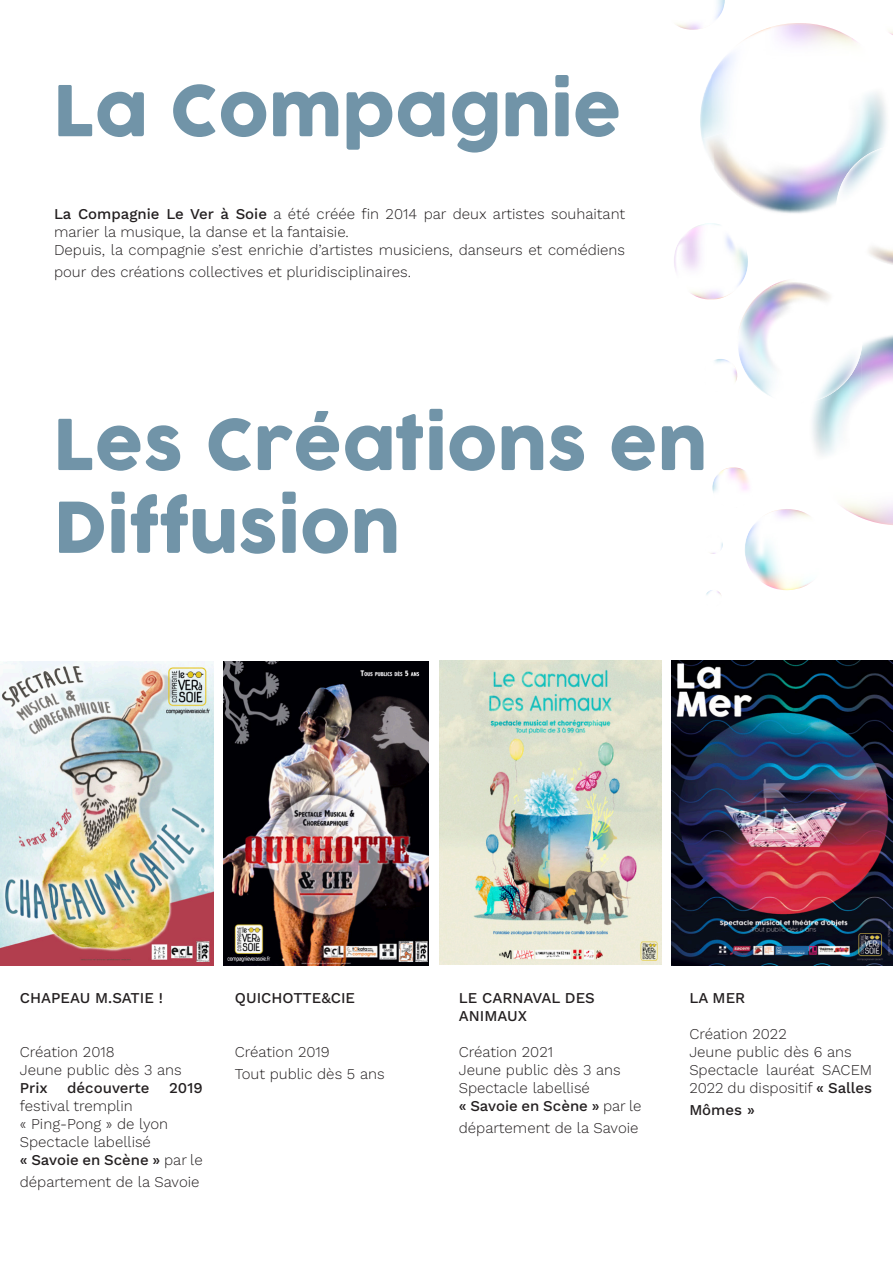
<style>
.page{position:relative;width:893px;height:1263px;background:#fff}
.page>*{position:absolute;margin:0;border:0;box-sizing:border-box;transform-origin:0 0}
.t1{font:69px/82.8px "Cocogoose";color:#7194a8}
.t2{font:15px/21.6px "Work Sans";color:#231f20}
.t3{font:500 15px/18px "Work Sans";color:#231f20}
.s1{font-weight:500}
</style>
<div class="page">
<img style="left:439px;top:660px;width:222px;height:305px">
<img style="left:671px;top:660px;width:222px;height:306px">
<img style="left:224px;top:661px;width:205px;height:305px">
<img style="left:0;top:661px;width:213px;height:305px">
<img style="left:676px;top:0;width:49px;height:30px">
<img style="left:674px;top:223px;width:74px;height:76px">
<img style="left:889px;top:31px;width:4px;height:4px">
<img style="left:700px;top:78px;width:11px;height:52px">
<img style="left:711px;top:59px;width:12px;height:24px">
<img style="left:805px;top:23px;width:47px;height:23px">
<svg style="left:852px;top:38px;width:5px;height:8px"></svg>
<img style="left:751px;top:27px;width:19px;height:9px">
<img style="left:701px;top:83px;width:33px;height:54px">
<img style="left:739px;top:154px;width:97px;height:60px">
<img style="left:726px;top:128px;width:13px;height:68px">
<img style="left:843px;top:138px;width:6px;height:8px">
<img style="left:714px;top:132px;width:12px;height:52px">
<img style="left:836px;top:146px;width:49px;height:56px">
<img style="left:745px;top:509px;width:66px;height:81px">
<img style="left:734px;top:289px;width:4px;height:88px">
<img style="left:738px;top:282px;width:93px;height:114px">
<img style="left:712px;top:467px;width:37px;height:26px">
<img style="left:714px;top:359px;width:23px;height:23px">
<img style="left:710px;top:542px;width:13px;height:12px">
<img style="left:706px;top:590px;width:15px;height:5px">
<img style="left:846px;top:503px;width:47px;height:22px">
<img style="left:842px;top:502px;width:5px;height:8px">
<img style="left:803px;top:336px;width:28px;height:60px">
<img style="left:849px;top:403px;width:5px;height:7px">
<img style="left:804px;top:339px;width:58px;height:64px">
<p class="t1" style="left:54px;top:73px;width:569px">La Compagnie</p>
<p class="t2" style="left:54px;top:204px;width:573px;line-height:18px"><span class="s1">La Compagnie Le Ver à Soie</span> a été créée fin 2014 par deux artistes souhaitant marier la musique, la danse et la fantaisie.</p>
<p class="t2" style="left:54px;top:239px;width:573px">Depuis, la compagnie s’est enrichie d’artistes musiciens, danseurs et comédiens pour des créations collectives et pluridisciplinaires.</p>
<p class="t1" style="left:54px;top:406px;width:655px">Les Créations en<br>Diffusion</p>
<p class="t3" style="left:20px;top:989px;width:145px">CHAPEAU M.SATIE !</p>
<p class="t2" style="left:20px;top:1041px;width:96px">Création 2018</p>
<p class="t2" style="left:20px;top:1059px;width:163px">Jeune public dès 3 ans</p>
<p class="t3" style="left:20px;top:1079px;width:29px">Prix</p>
<p class="t3" style="left:67px;top:1079px;width:84px">découverte</p>
<p class="t3" style="left:169px;top:1079px;width:35px">2019</p>
<p class="t2" style="left:20px;top:1095px;width:114px">festival tremplin</p>
<p class="t2" style="left:20px;top:1113px;width:150px">« Ping-Pong » de lyon</p>
<p class="t2" style="left:20px;top:1131px;width:133px">Spectacle labellisé</p>
<p class="t2" style="left:20px;top:1149px;width:184px"><span class="s1">« Savoie en Scène »</span> par le département de la Savoie</p>
<p class="t3" style="left:235px;top:989px;width:122px">QUICHOTTE&amp;CIE</p>
<p class="t2" style="left:235px;top:1041px;width:96px">Création 2019</p>
<p class="t2" style="left:235px;top:1062px;width:151px">Tout public dès 5 ans</p>
<p class="t3" style="left:459px;top:989px;width:138px">LE CARNAVAL DES<br>ANIMAUX</p>
<p class="t2" style="left:459px;top:1041px;width:96px">Création 2021</p>
<p class="t2" style="left:459px;top:1059px;width:163px">Jeune public dès 3 ans</p>
<p class="t2" style="left:459px;top:1077px;width:133px">Spectacle labellisé</p>
<p class="t2" style="left:459px;top:1095px;width:184px"><span class="s1">« Savoie en Scène »</span> par le département de la Savoie</p>
<p class="t3" style="left:689px;top:989px;width:57px">LA MER</p>
<p class="t2" style="left:689px;top:1023px;width:99px">Création 2022</p>
<p class="t2" style="left:689px;top:1041px;width:164px">Jeune public dès 6 ans</p>
<p class="t2" style="left:689px;top:1061px;width:184px;line-height:18px">Spectacle lauréat SACEM<br>2022 du dispositif <span class="s1">« Salles</span></p>
<p class="t3" style="left:689px;top:1100px;width:67px">Mômes »</p>
</div>
